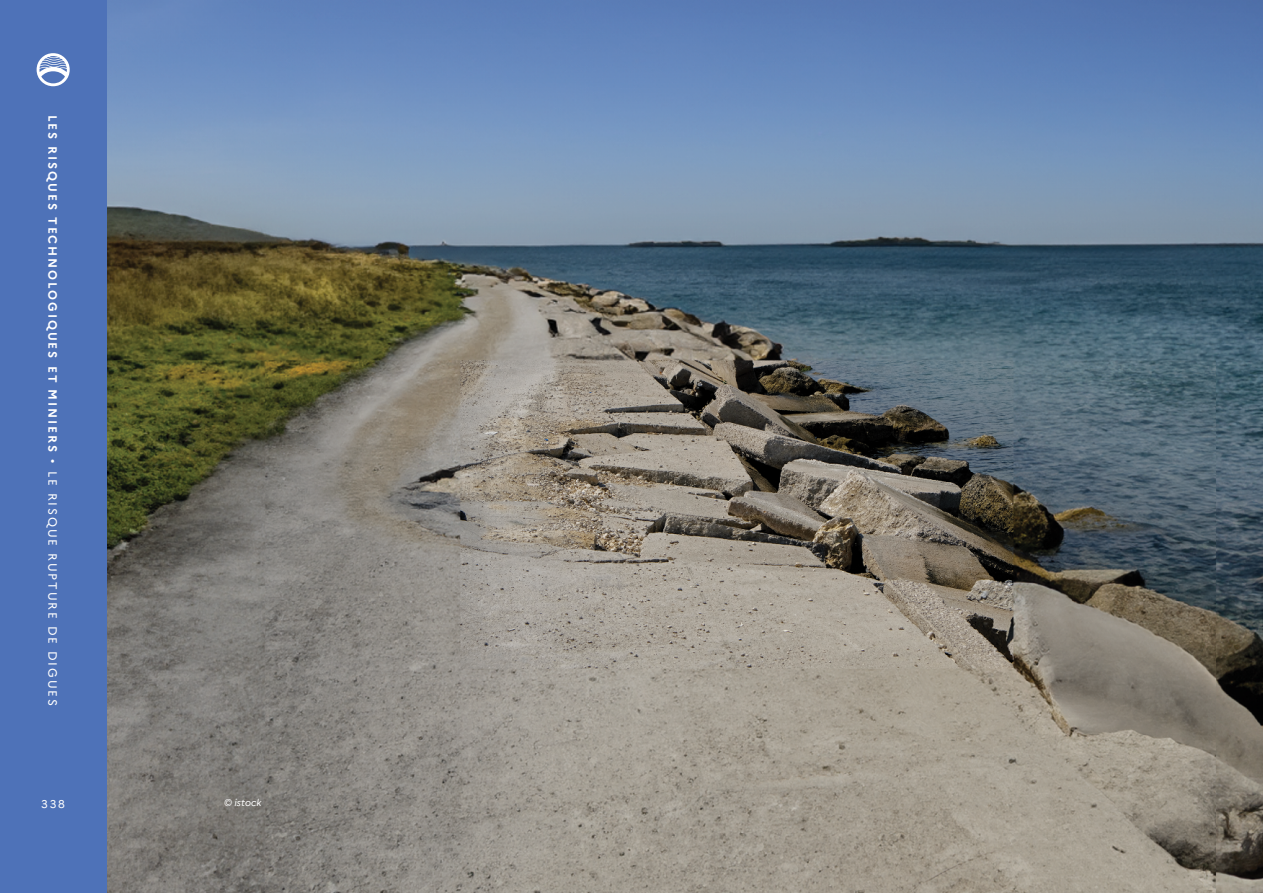
<style>
.page{position:relative;width:1263px;height:893px;background:#fff}
.page>*{position:absolute;margin:0;border:0;box-sizing:border-box;transform-origin:0 0}
.t1{font:700 12px "Marianne";letter-spacing:.16em;color:#fff}
.t2{font:11.25px "Marianne";color:#fff}
.t3{font:italic 9.75px "Marianne";color:#fff}
.s1{font-weight:400}
</style>
<div class="page">
<img style="left:106px;top:0;width:1157px;height:893px">
<div style="left:0;top:0;width:106px;height:893px;background:#4e72b8"></div>
<svg style="left:37px;top:53px;width:33px;height:33px"></svg>
<p class="t1" style="left:62px;top:115px;width:593px;rotate:90deg">LES RISQUES TECHNOLOGIQUES ET MINIERS <span class="s1">• LE RISQUE RUPTURE DE DIGUES</span></p>
<p class="t2" style="left:41px;top:795px;width:25px">338</p>
<p class="t3" style="left:224px;top:795px;width:39px">© istock</p>
</div>
